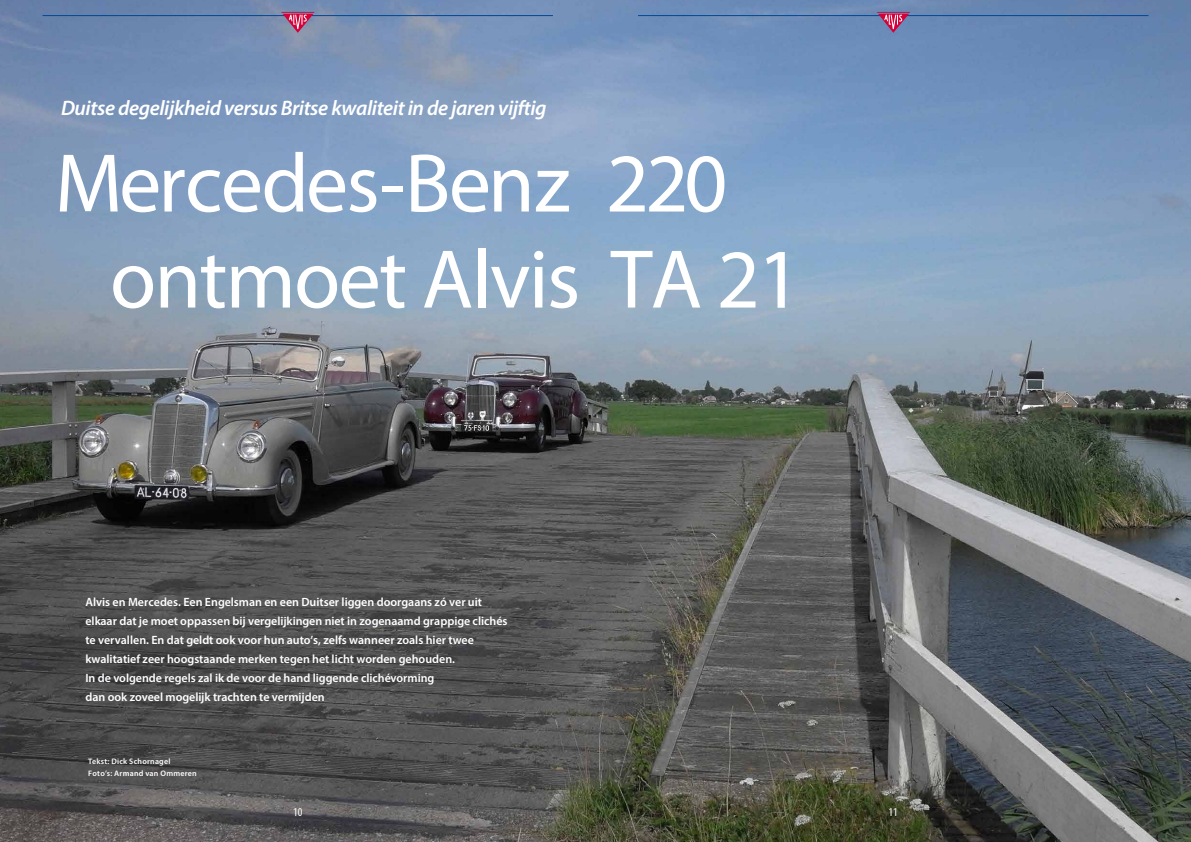
<style>
.page{position:relative;width:1191px;height:842px;background:#fff}
.page>*{position:absolute;margin:0;border:0;box-sizing:border-box;transform-origin:0 0}
.t1{font:84px/96px "Myriad Pro";letter-spacing:-.02em;color:#fff}
.t2{font:italic 600 21px "Myriad Pro";letter-spacing:-.02em;color:#fff}
.t3{font:600 12px/19px "Myriad Pro";color:#fff}
.t4{font:condensed 12px "Myriad Pro";color:#fff}
.t5{font:600 8px/12px "Myriad Pro";letter-spacing:.03em;color:#fff}
.s1{font-family:"Corporate A";font-weight:300;font-size:85.7px}
</style>
<div class="page">
<img style="left:0;top:0;width:1191px;height:842px">
<hr style="left:638px;top:15px;width:510px;height:1px;background:#004895">
<svg style="left:876px;top:12px;width:34px;height:21px"></svg>
<hr style="left:43px;top:15px;width:510px;height:1px;background:#004895">
<svg style="left:281px;top:12px;width:34px;height:21px"></svg>
<h2 class="t2" style="left:61px;top:95px;width:487px">Duitse degelijkheid versus Britse kwaliteit in de jaren vijftig</h2>
<h1 class="t1" style="left:110px;top:134px;width:692px;text-indent:-55px">Mercedes-Benz 220 ontmoet Alvis TA 2<span class="s1">1</span></h1>
<p class="t3" style="left:85px;top:592px;width:424px">Alvis en Mercedes. Een Engelsman en een Duitser liggen doorgaans zó ver uit elkaar dat je moet oppassen bij vergelijkingen niet in zogenaamd grappige clichés te vervallen. En dat geldt ook voor hun auto’s, zelfs wanneer zoals hier twee kwalitatief zeer hoogstaande merken tegen het licht worden gehouden.<br>In de volgende regels zal ik de voor de hand liggende clichévorming<br>dan ook zoveel mogelijk trachten te vermijden</p>
<p class="t3" style="left:306px;top:687px;width:4px">.</p>
<p class="t5" style="left:88px;top:755px;width:110px">Tekst: Dick Schornagel<br>Foto’s: Armand van Ommeren</p>
<p class="t4" style="left:293px;top:805px;width:11px">10</p>
<p class="t4" style="left:888px;top:805px;width:11px">11</p>
</div>
